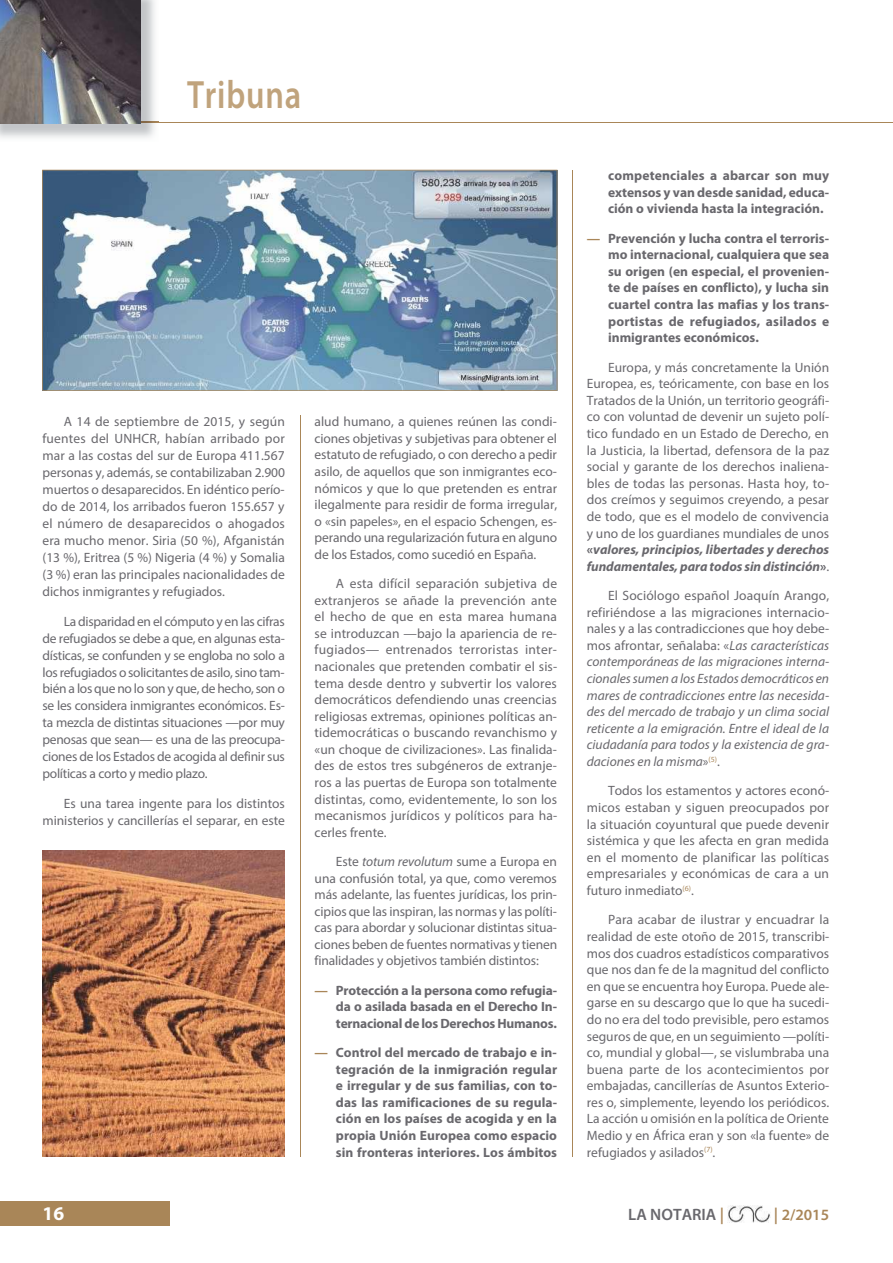
<style>
.page{position:relative;width:893px;height:1263px;background:#fff}
.page>*{position:absolute;margin:0;border:0;box-sizing:border-box;transform-origin:0 0}
.t1{font:600 39.6px "Myriad Pro";letter-spacing:.025em;color:#c0a37c;scale:.82 1}
.t2{font:700 19.5px "Myriad Pro";color:#fefefe}
.t3{font:600 16.5px "Myriad Pro";color:#69686d}
.t4{font:600 15.75px "Myriad Pro";color:#a98658}
.t5{font:13.5px/16.6px "Myriad Pro";color:#69686d;text-align:justify}
.t6{font:700 13.5px/16.5px "Myriad Pro";color:#69686d;text-align:justify}
.t7{font:italic 13.5px/16.6px "Myriad Pro";color:#69686d;text-align:justify}
.s1{font-style:italic}
.s2{color:#a98658}
.s3{font-weight:700}
.s4{font-weight:700;font-style:italic}
.s5{font-style:normal}
.s6{font-size:16.5px}
</style>
<div class="page">
<hr style="left:0;top:122px;width:893px;height:1px;background:#a98658">
<div style="left:0;top:1202px;width:170px;height:24px;background:#a98658"></div>
<img style="left:728px;top:1206px;width:42px;height:16px">
<img style="left:0;top:0;width:159px;height:138px">
<img style="left:140px;top:122px;width:19px;height:1px">
<img style="left:0;top:0;width:140px;height:123px">
<hr style="left:300px;top:416px;width:1px;height:741px;background:#a98658">
<hr style="left:572px;top:170px;width:1px;height:987px;background:#a98658">
<img style="left:43px;top:850px;width:242px;height:307px">
<img style="left:42px;top:170px;width:515px;height:221px">
<h1 class="t1" style="left:187px;top:70px;width:141px">Tribuna</h1>
<p class="t5" style="left:43px;top:413px;width:244px;text-indent:21px">A 14 de septiembre de 2015, y según fuentes del UNHCR, habían arribado por mar a las costas del sur de Europa 411.567 personas y, además, se contabilizaban 2.900 muertos o desaparecidos. En idéntico perío&shy;do de 2014, los arribados fueron 155.657 y el número de desaparecidos o ahogados era mucho menor. Siria (50 %), Afganistán (13 %), Eritrea (5 %) Nigeria (4 %) y Somalia (3 %) eran las principales nacionalidades de dichos inmigrantes y refugiados.</p>
<p class="t5" style="left:43px;top:612px;width:244px;text-indent:21px">La disparidad en el cómputo y en las cifras de refugiados se debe a que, en algunas esta&shy;dísticas, se confunden y se engloba no solo a los refugiados o solicitantes de asilo, sino tam&shy;bién a los que no lo son y que, de hecho, son o se les considera inmigrantes económicos. Es&shy;ta mezcla de distintas situaciones —por muy penosas que sean— es una de las preocupa&shy;ciones de los Estados de acogida al definir sus políticas a corto y medio plazo.</p>
<p class="t5" style="left:43px;top:795px;width:244px;text-align:right">Es una tarea ingente para los distintos ministerios y cancillerías el separar, en este</p>
<p class="t5" style="left:315px;top:413px;width:244px">alud humano, a quienes reúnen las condi&shy;ciones objetivas y subjetivas para obtener el estatuto de refugiado, o con derecho a pedir asilo, de aquellos que son inmigrantes eco&shy;nómicos y que lo que pretenden es entrar ilegalmente para residir de forma irregular, o «sin papeles», en el espacio Schengen, es&shy;perando una regularización futura en alguno de los Estados, como sucedió en España.</p>
<p class="t5" style="left:315px;top:575px;width:244px;text-indent:21px">A esta difícil separación subjetiva de extranjeros se añade la prevención ante el hecho de que en esta marea humana se introduzcan —bajo la apariencia de re&shy;fugiados— entrenados terroristas inter&shy;nacionales que pretenden combatir el sis&shy;tema desde dentro y subvertir los valores democráticos defendiendo unas creencias religiosas extremas, opiniones políticas an&shy;tidemocráticas o buscando revanchismo y «un choque de civilizaciones». Las finalida&shy;des de estos tres subgéneros de extranje&shy;ros a las puertas de Europa son totalmente distintas, como, evidentemente, lo son los mecanismos jurídicos y políticos para ha&shy;cerles frente.</p>
<p class="t5" style="left:315px;top:853px;width:244px;text-indent:21px">Este <span class="s1">totum revolutum</span> sume a Europa en una confusión total, ya que, como veremos más adelante, las fuentes jurídicas, los prin&shy;cipios que las inspiran, las normas y las políti&shy;cas para abordar y solucionar distintas situa&shy;ciones beben de fuentes normativas y tienen finalidades y objetivos también distintos:</p>
<p class="t6" style="left:336px;top:981px;width:223px;text-indent:-21px"><span class="s2">—</span> Protección a la persona como refugia&shy;da o asilada basada en el Derecho In&shy;ternacional de los Derechos Humanos.</p>
<p class="t6" style="left:336px;top:1044px;width:223px;text-indent:-21px"><span class="s2">—</span> Control del mercado de trabajo e in&shy;tegración de la inmigración regular e irregular y de sus familias, con to&shy;das las ramificaciones de su regula&shy;ción en los países de acogida y en la propia Unión Europea como espacio sin fronteras interiores. Los ámbitos</p>
<p class="t6" style="left:608px;top:167px;width:223px">competenciales a abarcar son muy extensos y van desde sanidad, educa&shy;ción o vivienda hasta la integración.</p>
<p class="t6" style="left:608px;top:229px;width:223px;text-indent:-21px"><span class="s2">—</span> Prevención y lucha contra el terroris&shy;mo internacional, cualquiera que sea su origen (en especial, el provenien&shy;te de países en conflicto), y lucha sin cuartel contra las mafias y los trans&shy;portistas de refugiados, asilados e inmigrantes económicos.</p>
<p class="t5" style="left:587px;top:358px;width:244px;text-indent:21px">Europa, y más concretamente la Unión Europea, es, teóricamente, con base en los Tratados de la Unión, un territorio geográfi&shy;co con voluntad de devenir un sujeto polí&shy;tico fundado en un Estado de Derecho, en la Justicia, la libertad, defensora de la paz social y garante de los derechos inaliena&shy;bles de todas las personas. Hasta hoy, to&shy;dos creímos y seguimos creyendo, a pesar de todo, que es el modelo de convivencia y uno de los guardianes mundiales de unos <span class="s3">«</span><span class="s4">valores, principios, libertades y derechos fundamentales, para todos sin distinción</span><span class="s3">»</span>.</p>
<p class="t7" style="left:587px;top:587px;width:244px;text-indent:21px"><span class="s5">El Sociólogo español Joaquín Arango, refiriéndose a las migraciones internacio&shy;nales y a las contradicciones que hoy debe&shy;mos afrontar, señalaba: «</span>Las características contemporáneas de las migraciones interna&shy;cionales sumen a los Estados democráticos en mares de contradicciones entre las necesida&shy;des del mercado de trabajo y un clima social reticente a la emigración. Entre el ideal de la ciudadanía para todos y la existencia de gra&shy;daciones en la misma<span class="s5">»</span><sup>(5)</sup><span class="s5">.</span></p>
<p class="t5" style="left:587px;top:782px;width:244px;text-indent:21px">Todos los estamentos y actores econó&shy;micos estaban y siguen preocupados por la situación coyuntural que puede devenir sistémica y que les afecta en gran medida en el momento de planificar las políticas empresariales y económicas de cara a un futuro inmediato<sup>(6)</sup>.</p>
<p class="t5" style="left:587px;top:911px;width:244px;text-indent:21px">Para acabar de ilustrar y encuadrar la realidad de este otoño de 2015, transcribi&shy;mos dos cuadros estadísticos comparativos que nos dan fe de la magnitud del conflicto en que se encuentra hoy Europa. Puede ale&shy;garse en su descargo que lo que ha sucedi&shy;do no era del todo previsible, pero estamos seguros de que, en un seguimiento —políti&shy;co, mundial y global—, se vislumbraba una buena parte de los acontecimientos por embajadas, cancillerías de Asuntos Exterio&shy;res o, simplemente, leyendo los periódicos.<br>La acción u omisión en la política de Oriente Medio y en África eran y son «la fuente» de refugiados y asilados<sup>(7)</sup>.</p>
<h2 class="t2" style="left:43px;top:1201px;width:23px">16</h2>
<p class="t3" style="left:628px;top:1204px;width:97px">LA NOTARIA <span class="s2">|</span></p>
<p class="t4" style="left:774px;top:1205px;width:57px"><span class="s6">|</span> 2/2015</p>
</div>
